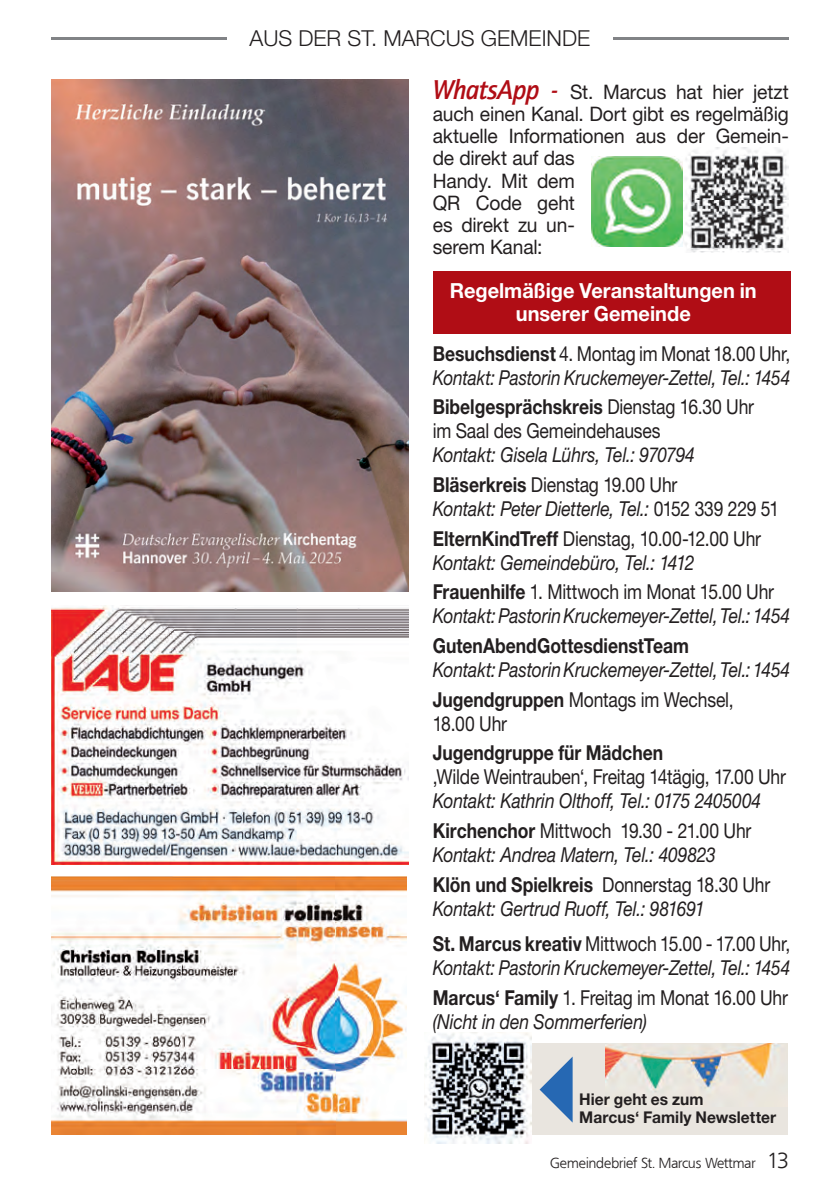
<style>
.page{position:relative;width:840px;height:1191px;background:#fff}
.page>*{position:absolute;margin:0;border:0;box-sizing:border-box;transform-origin:0 0}
.t1{font:300 22px "Helvetica Neue LT Std";color:#231f20}
.t2{font:700 20.8px/22.8px "Helvetica Neue LT Std";color:#fff;text-align:center;scale:.96 1}
.t3{font:italic 20.6px/29.6px "Helvetica Neue LT Std";letter-spacing:-.01em;color:#231f20;scale:.85 1}
.t4{font:20.6px/24px "Helvetica Neue LT Std";letter-spacing:-.01em;color:#231f20;scale:.85 1}
.t5{font:italic 20.6px/24px "Helvetica Neue LT Std";letter-spacing:-.01em;color:#231f20;scale:.84 1}
.t6{font:700 20.6px "Helvetica Neue LT Std";color:#231f20;scale:.85 1}
.t7{font:20px/22px "Helvetica Neue LT Std";letter-spacing:-.01em;color:#231f20;scale:.96 1}
.t8{font:700 16.2px/18px "Helvetica Neue LT Std";letter-spacing:.005em;color:#231f20;scale:.96 1}
.t9{font:300 14.4px "Frutiger BQ";color:#231f20}
.s1{font-family:"Quay";font-weight:700;font-style:italic;font-size:28px;color:#b00d15}
.s2{font-weight:700;font-style:normal}
.s3{font-style:normal}
.s4{font-weight:700}
.s5{font-style:italic}
.s6{font-size:21.6px}
</style>
<div class="page">
<hr style="left:51px;top:38px;width:737px;height:2px;background:#818386">
<div style="left:227px;top:30px;width:385px;height:23px;background:#fff"></div>
<div style="left:431px;top:1043px;width:356px;height:91px;background:#e9e5df"></div>
<img style="left:605px;top:1043px;width:174px;height:56px">
<img style="left:424px;top:1032px;width:107px;height:111px">
<svg style="left:539px;top:1057px;width:33px;height:65px"></svg>
<div style="left:432px;top:271px;width:357px;height:63px;background:#b00d15"></div>
<img style="left:51px;top:605px;width:357px;height:259px">
<img style="left:51px;top:876px;width:355px;height:258px">
<img style="left:51px;top:79px;width:357px;height:512px">
<img style="left:682px;top:148px;width:106px;height:105px">
<img style="left:591px;top:156px;width:90px;height:91px">
<p class="t1" style="left:249px;top:25px;width:342px">AUS DER ST. MARCUS GEMEINDE</p>
<p class="t7" style="left:432px;top:81px;width:372px"><span class="s1">WhatsApp -</span> St. Marcus hat hier jetzt auch einen Kanal. Dort gibt es regelmäßig aktuelle Informationen aus der Gemein&shy;de direkt auf das<br>Handy. Mit dem<br>QR Code geht<br>es direkt zu un-<br>serem Kanal:</p>
<p class="t2" style="left:449px;top:279px;width:321px">Regelmäßige Veranstaltungen in unserer Gemeinde</p>
<p class="t5" style="left:432px;top:341px;width:427px"><span class="s2">Besuchsdienst</span> <span class="s3">4. Montag im Monat 18.00 Uhr,<br></span>Kontakt: Pastorin Kruckemeyer-Zettel, Tel.: 1454</p>
<p class="t4" style="left:432px;top:395px;width:379px"><span class="s4">Bibelgesprächskreis</span> Dienstag 16.30 Uhr im Saal des Gemeindehauses</p>
<p class="t3" style="left:432px;top:440px;width:310px">Kontakt: Gisela Lührs, Tel.: 970794<br><span class="s2">Bläserkreis</span> <span class="s3">Dienstag 19.00 Uhr</span></p>
<p class="t4" style="left:432px;top:493px;width:409px;line-height:29.6px"><span class="s5">Kontakt: Peter Dietterle, Tel.:</span> 0152 339 229 51<br><span class="s4">ElternKindTreff</span> Dienstag, 10.00-12.00 Uhr</p>
<p class="t3" style="left:432px;top:547px;width:403px">Kontakt: Gemeindebüro, Tel.: 1412<br><span class="s2">Frauenhilfe</span> <span class="s3">1. Mittwoch im Monat 15.00 Uhr</span></p>
<p class="t3" style="left:432px;top:601px;width:422px">Kontakt: Pastorin Kruckemeyer-Zettel, Tel.: 1454</p>
<p class="t6" style="left:432px;top:633px;width:303px">GutenAbendGottesdienstTeam</p>
<p class="t3" style="left:432px;top:654px;width:422px">Kontakt: Pastorin Kruckemeyer-Zettel, Tel.: 1454<br><span class="s2">Jugendgruppen</span> <span class="s3">Montags im Wechsel,</span></p>
<p class="t4" style="left:432px;top:711px;width:89px">18.00 Uhr</p>
<p class="t6" style="left:432px;top:740px;width:272px">Jugendgruppe für Mädchen</p>
<p class="t4" style="left:432px;top:765px;width:417px">‚Wilde Weintrauben‘, Freitag 14tägig, 17.00 Uhr</p>
<p class="t3" style="left:432px;top:786px;width:388px">Kontakt: Kathrin Olthoff, Tel.: 0175 2405004<br><span class="s2">Kirchenchor</span> <span class="s3">Mittwoch 19.30 - 21.00 Uhr</span></p>
<p class="t3" style="left:432px;top:839px;width:398px">Kontakt: Andrea Matern, Tel.: 409823<br><span class="s2">Klön und Spielkreis</span> <span class="s3">Donnerstag 18.30 Uhr</span></p>
<p class="t3" style="left:432px;top:890px;width:422px;line-height:35.4px">Kontakt: Gertrud Ruoff, Tel.: 981691<br><span class="s2">St. Marcus kreativ</span> <span class="s3">Mittwoch 15.00 - 17.00 Uhr,</span></p>
<p class="t5" style="left:432px;top:952px;width:427px;line-height:29.6px">Kontakt: Pastorin Kruckemeyer-Zettel, Tel.: 1454<br><span class="s2">Marcus‘ Family</span> <span class="s3">1. Freitag im Monat 16.00 Uhr</span></p>
<p class="t3" style="left:432px;top:1006px;width:253px">(Nicht in den Sommerferien)</p>
<p class="t8" style="left:579px;top:1090px;width:207px">Hier geht es zum<br>Marcus‘ Family Newsletter</p>
<p class="t9" style="left:549px;top:1155px;width:240px">Gemeindebrief St. Marcus Wettmar <span class="s6">13</span></p>
</div>
